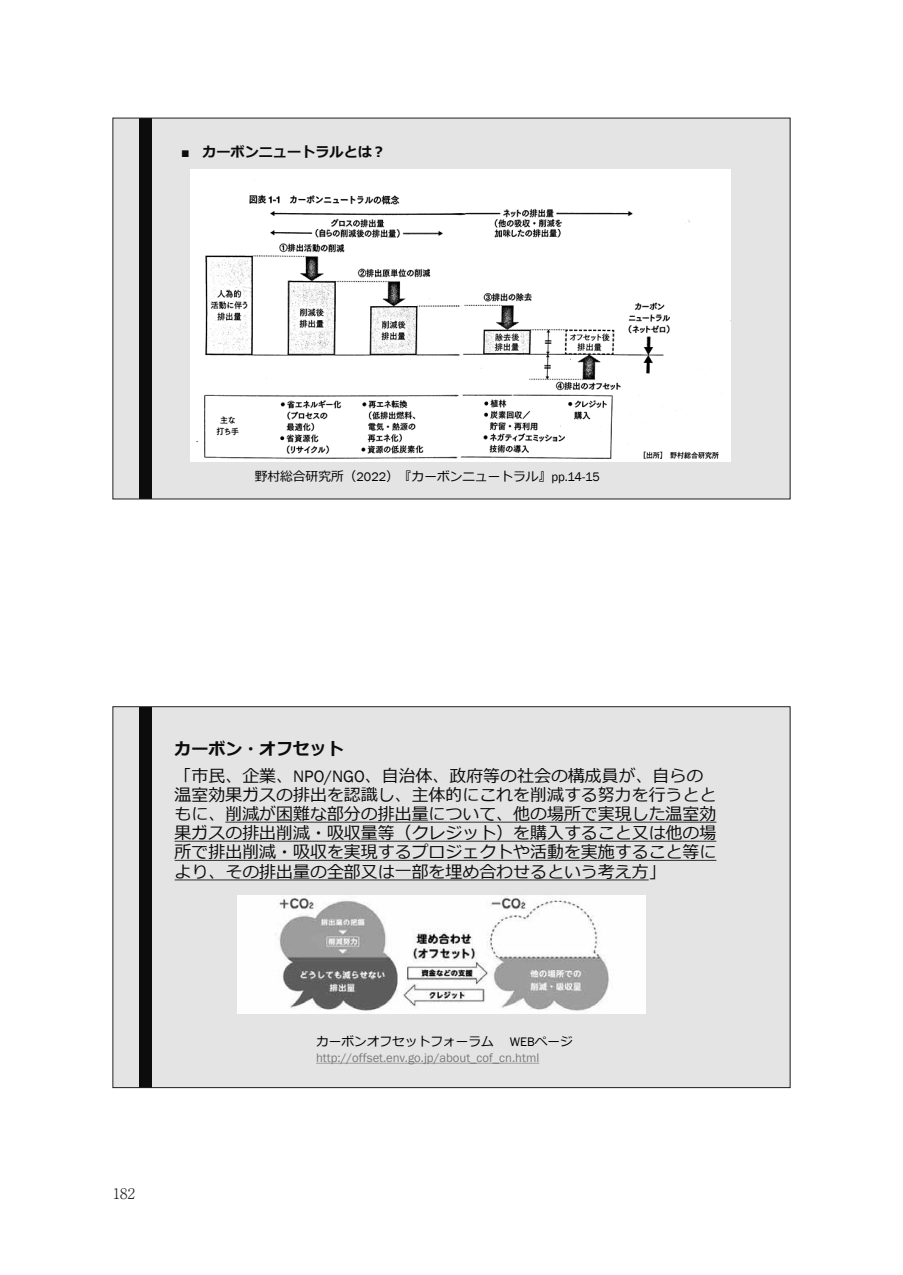
<style>
.page{position:relative;width:903px;height:1275px;background:#fff}
.page>*{position:absolute;margin:0;border:0;box-sizing:border-box;transform-origin:0 0}
.t1{font:16.97px/19.2px "Meiryo";color:#0c0c0c}
.t2{font:14.88px "N Ryumin L";color:#231f20}
.t3{font:700 14.17px "Meiryo";color:#0c0c0c}
.t4{font:12.78px "Meiryo";color:#000}
.t5{font:12.78px/15.2px "Franklin Gothic";color:#7b7b7b}
.s1{font-family:"Franklin Gothic";font-weight:400}
.s2{font-family:"Franklin Gothic"}
.s3{font-weight:700}
.s4{color:#000}
.s5{font-family:"Meiryo";color:#000}
</style>
<div class="page">
<div style="left:113px;top:707px;width:677px;height:381px;background:#e4e4e4"></div>
<div style="left:139px;top:707px;width:13px;height:381px;background:#0c0c0c"></div>
<svg style="left:225px;top:822px;width:491px;height:1px"></svg>
<svg style="left:175px;top:841px;width:541px;height:1px"></svg>
<svg style="left:175px;top:860px;width:541px;height:1px"></svg>
<svg style="left:175px;top:879px;width:474px;height:1px"></svg>
<img style="left:238px;top:895px;width:407px;height:118px">
<svg style="left:316px;top:1063px;width:223px;height:1px"></svg>
<div style="left:113px;top:118px;width:677px;height:381px;background:#e4e4e4"></div>
<div style="left:139px;top:118px;width:13px;height:381px;background:#0c0c0c"></div>
<img style="left:191px;top:169px;width:540px;height:292px">
<p class="t3" style="left:181px;top:142px;width:206px"><span class="s1">■</span> カーボンニュートラルとは？</p>
<p class="t4" style="left:255px;top:468px;width:347px">野村総合研究所（<span class="s2">2022</span>）『カーボンニュートラル』<span class="s2">pp.14-15</span></p>
<p class="t1" style="left:175px;top:736px;width:530px;line-height:27.7px"><span class="s3">カーボン・オフセット<br></span>「市民、企業、<span class="s2">NPO/NGO</span>、自治体、政府等の社会の構成員が、自らの</p>
<p class="t1" style="left:175px;top:786px;width:543px;text-align:justify">温室効果ガスの排出を認識し、主体的にこれを削減する努力を行うとともに、削減が困難な部分の排出量について、他の場所で実現した温室効果ガスの排出削減・吸収量等（クレジット）を購入すること又は他の場所で排出削減・吸収を実現するプロジェクトや活動を実施すること等により、その排出量の全部又は一部を埋め合わせるという考え方」</p>
<p class="t2" style="left:113px;top:1186px;width:24px">182</p>
<p class="t4" style="left:316px;top:1033px;width:179px">カーボンオフセットフォーラム</p>
<p class="t5" style="left:316px;top:1035px;width:258px;text-indent:194px"><span class="s4">WEB</span><span class="s5">ページ</span>http://offset.env.go.jp/about_cof_cn.html</p>
</div>
